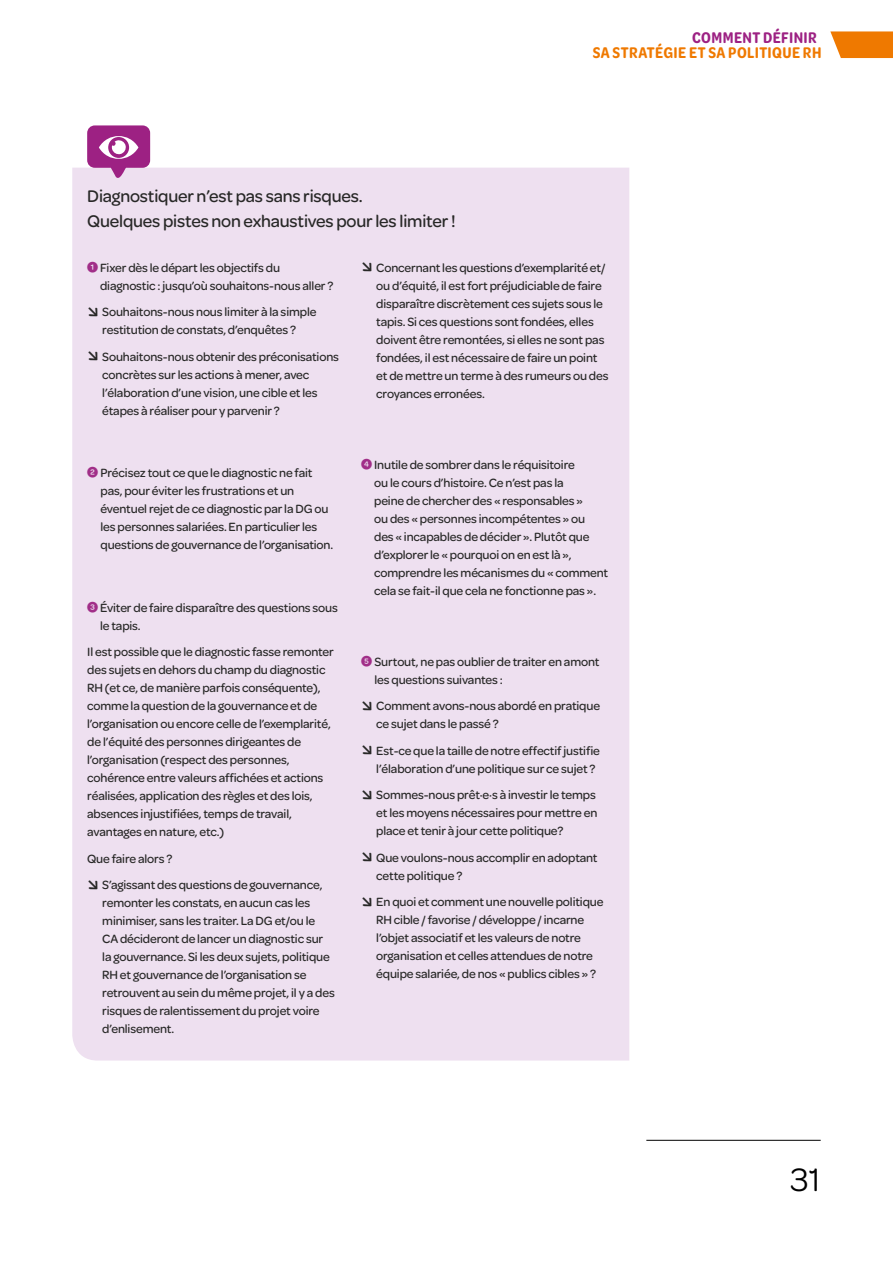
<style>
.page{position:relative;width:893px;height:1263px;background:#fff}
.page>*{position:absolute;margin:0;border:0;box-sizing:border-box;transform-origin:0 0}
.t1{font:34.5px "Omnes";color:#000}
.t2{font:500 18px/25px "Omnes";letter-spacing:-.01em;color:#282827}
.t3{font:600 16.5px "Omnes Cond";letter-spacing:.025em;color:#ef7900}
.t4{font:600 16.5px "Omnes Cond";letter-spacing:.025em;color:#9d2183}
.t5{font:500 12.75px/18px "Omnes";letter-spacing:-.01em;color:#282827}
.s1{font-size:15px;color:#a12e88}
.s2{font-size:19.5px}
</style>
<div class="page">
<hr style="left:646px;top:1140px;width:175px;height:1px;background:#000">
<svg style="left:830px;top:31px;width:63px;height:27px"></svg>
<div style="left:72px;top:168px;width:557px;height:892px;background:#eee0f0"></div>
<svg style="left:87px;top:125px;width:63px;height:54px"></svg>
<p class="t4" style="left:692px;top:26px;width:126px">COMMENT DÉFINIR</p>
<p class="t3" style="left:593px;top:41px;width:230px">SA STRATÉGIE ET SA POLITIQUE RH</p>
<h2 class="t2" style="left:87px;top:183px;width:370px">Diagnostiquer n’est pas sans risques.<br>Quelques pistes non exhaustives pour les limiter !</h2>
<p class="t5" style="left:100px;top:258px;width:235px;text-indent:-13px"><span class="s1">1</span> Fixer dès le départ les objectifs du diagnostic : jusqu’où souhaitons-nous aller ?</p>
<p class="t5" style="left:87px;top:302px;width:231px;text-align:center"><span class="s2">•</span> Souhaitons-nous nous limiter à la simple restitution de constats, d’enquêtes ?</p>
<p class="t5" style="left:102px;top:347px;width:238px;text-indent:-15px"><span class="s2">•</span> Souhaitons-nous obtenir des préconisations concrètes sur les actions à mener, avec l’élaboration d’une vision, une cible et les étapes à réaliser pour y parvenir ?</p>
<p class="t5" style="left:376px;top:258px;width:234px;text-indent:-15px"><span class="s2">•</span> Concernant les questions d’exemplarité et/ ou d’équité, il est fort préjudiciable de faire disparaître discrètement ces sujets sous le tapis. Si ces questions sont fondées, elles doivent être remontées, si elles ne sont pas fondées, il est nécessaire de faire un point et de mettre un terme à des rumeurs ou des croyances erronées.</p>
<p class="t5" style="left:100px;top:463px;width:234px;text-indent:-13px"><span class="s1">2</span> Précisez tout ce que le diagnostic ne fait pas, pour éviter les frustrations et un éventuel rejet de ce diagnostic par la DG ou les personnes salariées. En particulier les questions de gouvernance de l’organisation.</p>
<p class="t5" style="left:100px;top:598px;width:239px;text-indent:-13px"><span class="s1">3</span> Éviter de faire disparaître des questions sous le tapis.</p>
<p class="t5" style="left:87px;top:642px;width:248px">Il est possible que le diagnostic fasse remonter des sujets en dehors du champ du diagnostic RH (et ce, de manière parfois conséquente), comme la question de la gouvernance et de l’organisation ou encore celle de l’exemplarité, de l’équité des personnes dirigeantes de l’organisation (respect des personnes, cohérence entre valeurs affichées et actions réalisées, application des règles et des lois, absences injustifiées, temps de travail, avantages en nature, etc.)</p>
<p class="t5" style="left:87px;top:849px;width:87px">Que faire alors ?</p>
<p class="t5" style="left:102px;top:875px;width:234px;text-indent:-15px"><span class="s2">•</span> S’agissant des questions de gouvernance, remonter les constats, en aucun cas les minimiser, sans les traiter. La DG et/ou le<br>CA décideront de lancer un diagnostic sur la gouvernance. Si les deux sujets, politique RH et gouvernance de l’organisation se retrouvent au sein du même projet, il y a des risques de ralentissement du projet voire d’enlisement.</p>
<p class="t5" style="left:374px;top:455px;width:236px;text-indent:-13px"><span class="s1">4</span> Inutile de sombrer dans le réquisitoire<br>ou le cours d’histoire. Ce n’est pas la<br>peine de chercher des « responsables »<br>ou des « personnes incompétentes » ou<br>des « incapables de décider ». Plutôt que d’explorer le « pourquoi on en est là », comprendre les mécanismes du « comment cela se fait-il que cela ne fonctionne pas ».</p>
<p class="t5" style="left:374px;top:652px;width:226px;text-indent:-13px"><span class="s1">5</span> Surtout, ne pas oublier de traiter en amont les questions suivantes :</p>
<p class="t5" style="left:376px;top:696px;width:225px;text-indent:-15px"><span class="s2">•</span> Comment avons-nous abordé en pratique ce sujet dans le passé ?</p>
<p class="t5" style="left:376px;top:741px;width:225px;text-indent:-15px"><span class="s2">•</span> Est-ce que la taille de notre effectif justifie l’élaboration d’une politique sur ce sujet ?</p>
<p class="t5" style="left:376px;top:785px;width:223px;text-indent:-15px"><span class="s2">•</span> Sommes-nous prêt·e·s à investir le temps et les moyens nécessaires pour mettre en place et tenir à jour cette politique?</p>
<p class="t5" style="left:376px;top:848px;width:223px;text-indent:-15px"><span class="s2">•</span> Que voulons-nous accomplir en adoptant cette politique ?</p>
<p class="t5" style="left:361px;top:892px;width:244px;text-align:center"><span class="s2">•</span> En quoi et comment une nouvelle politique RH cible / favorise / développe / incarne l’objet associatif et les valeurs de notre organisation et celles attendues de notre équipe salariée, de nos « publics cibles » ?</p>
<h1 class="t1" style="left:790px;top:1156px;width:32px">31</h1>
</div>
